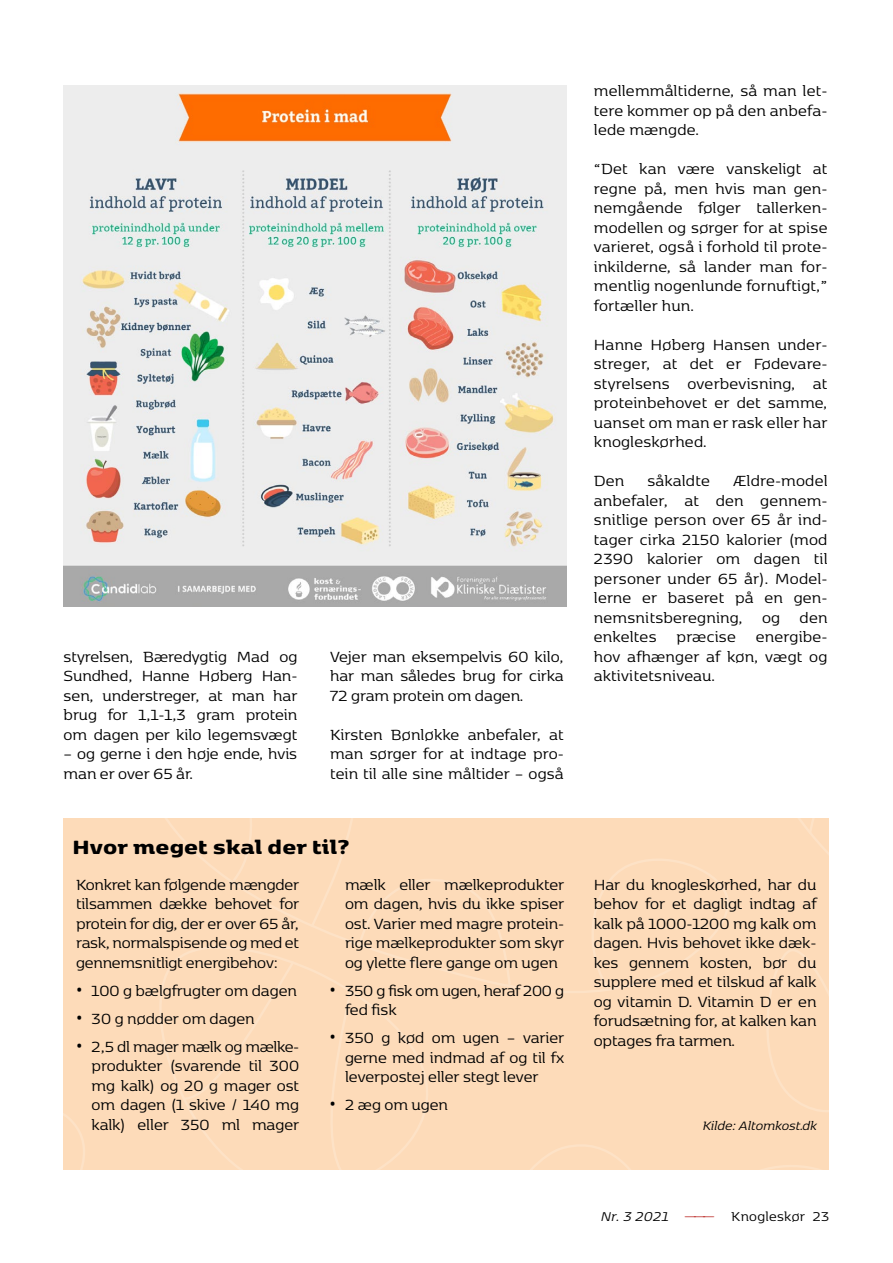
<style>
.page{position:relative;width:893px;height:1263px;background:#fff}
.page>*{position:absolute;margin:0;border:0;box-sizing:border-box;transform-origin:0 0}
.t1{font:900 22.5px "Kobenhavn";letter-spacing:.01em;color:#000}
.t2{font:17.25px/19.5px "Kobenhavn";color:#000;text-align:justify}
.t3{font:17.25px/19.5px "Kobenhavn";letter-spacing:-.02em;color:#000}
.t4{font:15px "Kobenhavn";letter-spacing:.02em;color:#000}
.t5{font:italic 14.25px "Kobenhavn";color:#000}
.s1{font-family:"Open Sans"}
.s2{font-style:italic}
.s3{font-family:"Neo Sans Std";font-weight:300;color:#b10904}
</style>
<div class="page">
<div style="left:64px;top:818px;width:765px;height:351px;background:#fddbb9"></div>
<svg style="left:160px;top:1017px;width:101px;height:152px"></svg>
<svg style="left:64px;top:1114px;width:21px;height:55px"></svg>
<svg style="left:160px;top:818px;width:149px;height:199px"></svg>
<svg style="left:309px;top:818px;width:520px;height:351px"></svg>
<img style="left:64px;top:86px;width:503px;height:521px">
<p class="t2" style="left:64px;top:648px;width:235px">styrelsen, Bæredygtig Mad og Sundhed, Hanne Høberg Han&shy;sen, understreger, at man har brug for 1,1-1,3 gram protein om dagen per kilo legemsvægt</p>
<p class="t2" style="left:64px;top:745px;width:235px">– og gerne i den høje ende, hvis man er over 65 år.</p>
<p class="t2" style="left:330px;top:648px;width:235px">Vejer man eksempelvis 60 kilo, har man således brug for cirka 72 gram protein om dagen.</p>
<p class="t2" style="left:330px;top:726px;width:235px">Kirsten Bønløkke anbefaler, at man sørger for at indtage pro&shy;tein til alle sine måltider – også</p>
<h1 class="t1" style="left:72px;top:837px;width:278px">Hvor meget skal der til?</h1>
<p class="t2" style="left:76px;top:875px;width:224px">Konkret kan følgende mængder tilsammen dække behovet for protein for dig, der er over 65 år, rask, normalspisende og med et gennemsnitligt energibehov:</p>
<p class="t2" style="left:76px;top:981px;width:222px"><span class="s1">•</span> 100 g bælgfrugter om dagen</p>
<p class="t2" style="left:76px;top:1009px;width:180px"><span class="s1">•</span> 30 g nødder om dagen</p>
<p class="t2" style="left:92px;top:1037px;width:209px;text-indent:-15px"><span class="s1">•</span> 2,5 dl mager mælk og mælke - produkter (svarende til 300 mg kalk) og 20 g mager ost om dagen (1 skive / 140 mg kalk) eller 350 ml mager</p>
<p class="t2" style="left:345px;top:875px;width:221px">mælk eller mælkeprodukter om dagen, hvis du ikke spiser ost. Varier med magre protein&shy;rige mælkeprodukter som skyr og ylette flere gange om ugen</p>
<p class="t3" style="left:345px;top:981px;width:221px;text-indent:-15px"><span class="s1">•</span> 350 g fisk om ugen, heraf 200 g fed fisk</p>
<p class="t2" style="left:345px;top:1029px;width:221px;text-indent:-15px"><span class="s1">•</span> 350 g kød om ugen – varier gerne med indmad af og til fx leverpostej eller stegt lever</p>
<p class="t2" style="left:330px;top:1096px;width:120px"><span class="s1">•</span> 2 æg om ugen</p>
<p class="t2" style="left:594px;top:82px;width:235px">mellemmåltiderne, så man let&shy;tere kommer op på den anbefa&shy;lede mængde.</p>
<p class="t2" style="left:594px;top:160px;width:235px">“Det kan være vanskeligt at regne på, men hvis man gen&shy;nemgående følger tallerken&shy;modellen og sørger for at spise varieret, også i forhold til prote&shy;inkilderne, så lander man for&shy;mentlig nogenlunde fornuftigt,” fortæller hun.</p>
<p class="t2" style="left:594px;top:336px;width:235px">Hanne Høberg Hansen under&shy;streger, at det er Fødevare&shy;styrelsens overbevisning, at proteinbehovet er det samme, uanset om man er rask eller har knogleskørhed.</p>
<p class="t2" style="left:594px;top:472px;width:32px">Den</p>
<p class="t2" style="left:647px;top:472px;width:64px">såkaldte</p>
<p class="t2" style="left:594px;top:472px;width:235px;text-indent:139px">Ældre-model anbefaler, at den gennem&shy;snitlige person over 65 år ind&shy;tager cirka 2150 kalorier (mod 2390 kalorier om dagen til personer under 65 år). Model&shy;lerne er baseret på en gen&shy;nemsnitsberegning, og den enkeltes præcise energibe&shy;hov afhænger af køn, vægt og aktivitetsniveau.</p>
<p class="t2" style="left:594px;top:875px;width:224px">Har du knogleskørhed, har du behov for et dagligt indtag af kalk på 1000-1200 mg kalk om dagen. Hvis behovet ikke dæk&shy;kes gennem kosten, bør du supplere med et tilskud af kalk og vitamin D. Vitamin D er en forudsætning for, at kalken kan optages fra tarmen.</p>
<p class="t5" style="left:702px;top:1120px;width:116px">Kilde: Altomkost.dk</p>
<p class="t4" style="left:600px;top:1212px;width:231px"><span class="s2">Nr. 3 2021</span> <span class="s3">———</span> Knogleskør 23</p>
</div>
